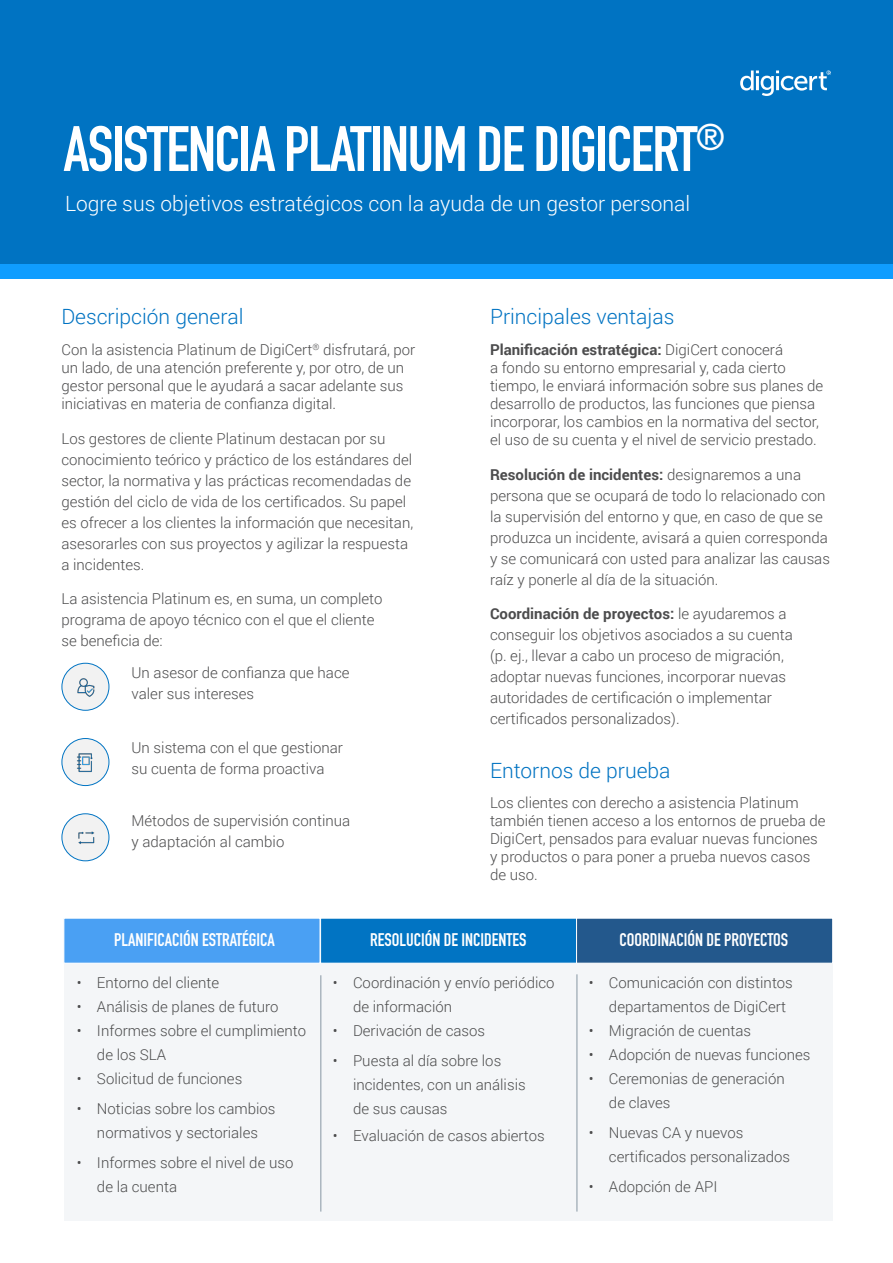
<style>
.page{position:relative;width:893px;height:1263px;background:#fff}
.page>*{position:absolute;margin:0;border:0;box-sizing:border-box;transform-origin:0 0}
.H1_-_32_37_-25__0174{font:700 63px "DIN Condensed";letter-spacing:-.025em;color:#fff}
.H4_-_12_Auto_0__4C4C{font:300 21px "Roboto";color:#fff}
.New_Header___14{font:300 21px "Roboto";color:#0073c2}
.New_Paragraph_Style{font:300 21px "Roboto";color:#0073c2}
.H5_-_10_Auto_0__4C4C{font:700 18px "DIN Condensed";color:#fff}
.New_Paragraph_Style-2{font:300 15px/21px "Roboto";color:#4c4c4d}
.New_Header___14-2{font:300 15px/18px "Roboto";color:#4c4c4d}
.P1_-_10_14_0__4C4C4D{font:300 15px/21px "Roboto";color:#4c4c4d}
.s1{font-weight:700}
</style>
<div class="page">
<div style="left:63px;top:918px;width:257px;height:45px;background:#4aa0f3;border:1px solid #fff"></div>
<div style="left:320px;top:918px;width:257px;height:45px;background:#0174c3"></div>
<div style="left:576px;top:918px;width:257px;height:45px;background:#23588c"></div>
<div style="left:0;top:0;width:893px;height:278px;background:#0073c2"></div>
<div style="left:0;top:264px;width:893px;height:14px;background:#0f9dff"></div>
<svg style="left:740px;top:70px;width:91px;height:26px"></svg>
<div style="left:64px;top:964px;width:769px;height:256px;background:#f4f6f8"></div>
<hr style="left:320px;top:975px;width:1px;height:236px;background:#abb6bf">
<hr style="left:576px;top:974px;width:2px;height:237px;background:#abb6bf">
<div style="left:62px;top:738px;width:47px;height:47px;background:#f2f2f2;border-radius:50%"></div>
<div style="left:61px;top:738px;width:48px;height:48px;border:1px solid #0174c3;border-radius:50%"></div>
<img style="left:69px;top:744px;width:31px;height:28px">
<div style="left:62px;top:814px;width:47px;height:47px;background:#f2f2f2;border-radius:50%"></div>
<div style="left:61px;top:813px;width:48px;height:48px;border:1px solid #0174c3;border-radius:50%"></div>
<img style="left:78px;top:831px;width:17px;height:13px">
<div style="left:62px;top:663px;width:47px;height:47px;background:#f2f2f2;border-radius:50%"></div>
<div style="left:61px;top:663px;width:48px;height:48px;border:1px solid #0174c3;border-radius:50%"></div>
<img style="left:77px;top:670px;width:24px;height:27px">
<p class="H1_-_32_37_-25__0174" style="left:64px;top:107px;width:663px">ASISTENCIA PLATINUM DE DIGICERT<sup>®</sup></p>
<p class="H4_-_12_Auto_0__4C4C" style="left:65px;top:189px;width:627px">Logre sus objetivos estratégicos con la ayuda de un gestor personal</p>
<p class="New_Header___14" style="left:61px;top:301px;width:184px">Descripción general</p>
<p class="New_Header___14-2" style="left:61px;top:340px;width:355px">Con la asistencia Platinum de DigiCert<sup>®</sup> disfrutará, por un lado, de una atención preferente y, por otro, de un gestor personal que le ayudará a sacar adelante sus iniciativas en materia de confianza digital.</p>
<p class="New_Paragraph_Style-2" style="left:61px;top:427px;width:353px">Los gestores de cliente Platinum destacan por su conocimiento teórico y práctico de los estándares del sector, la normativa y las prácticas recomendadas de gestión del ciclo de vida de los certificados. Su papel es ofrecer a los clientes la información que necesitan, asesorarles con sus proyectos y agilizar la respuesta a incidentes.</p>
<p class="New_Paragraph_Style-2" style="left:61px;top:588px;width:322px">La asistencia Platinum es, en suma, un completo programa de apoyo técnico con el que el cliente se beneficia de:</p>
<p class="New_Paragraph_Style-2" style="left:132px;top:662px;width:219px">Un asesor de confianza que hace valer sus intereses</p>
<p class="New_Paragraph_Style-2" style="left:132px;top:737px;width:213px">Un sistema con el que gestionar su cuenta de forma proactiva</p>
<p class="New_Paragraph_Style-2" style="left:132px;top:809px;width:220px">Métodos de supervisión continua y adaptación al cambio</p>
<p class="New_Header___14" style="left:490px;top:301px;width:186px">Principales ventajas</p>
<p class="New_Header___14-2" style="left:490px;top:340px;width:335px"><span class="s1">Planificación estratégica:</span> DigiCert conocerá<br>a fondo su entorno empresarial y, cada cierto tiempo, le enviará información sobre sus planes de desarrollo de productos, las funciones que piensa incorporar, los cambios en la normativa del sector, el uso de su cuenta y el nivel de servicio prestado.</p>
<p class="P1_-_10_14_0__4C4C4D" style="left:490px;top:463px;width:341px"><span class="s1">Resolución de incidentes:</span> designaremos a una persona que se ocupará de todo lo relacionado con la supervisión del entorno y que, en caso de que se produzca un incidente, avisará a quien corresponda y se comunicará con usted para analizar las causas raíz y ponerle al día de la situación.</p>
<p class="P1_-_10_14_0__4C4C4D" style="left:490px;top:603px;width:304px"><span class="s1">Coordinación de proyectos:</span> le ayudaremos a conseguir los objetivos asociados a su cuenta (p. ej., llevar a cabo un proceso de migración, adoptar nuevas funciones, incorporar nuevas autoridades de certificación o implementar certificados personalizados).</p>
<p class="New_Paragraph_Style" style="left:490px;top:756px;width:182px">Entornos de prueba</p>
<p class="New_Header___14-2" style="left:490px;top:793px;width:337px">Los clientes con derecho a asistencia Platinum también tienen acceso a los entornos de prueba de DigiCert, pensados para evaluar nuevas funciones y productos o para poner a prueba nuevos casos de uso.</p>
<p class="H5_-_10_Auto_0__4C4C" style="left:114px;top:927px;width:162px">PLANIFICACIÓN ESTRATÉGICA</p>
<p class="H5_-_10_Auto_0__4C4C" style="left:370px;top:927px;width:158px">RESOLUCIÓN DE INCIDENTES</p>
<p class="H5_-_10_Auto_0__4C4C" style="left:619px;top:927px;width:170px">COORDINACIÓN DE PROYECTOS</p>
<p class="New_Paragraph_Style-2" style="left:77px;top:972px;width:144px">• Entorno del cliente</p>
<p class="New_Paragraph_Style-2" style="left:77px;top:996px;width:203px">• Análisis de planes de futuro</p>
<p class="New_Paragraph_Style-2" style="left:97px;top:1018px;width:211px;line-height:24px;text-indent:-20px">• Informes sobre el cumplimiento de los SLA</p>
<p class="New_Paragraph_Style-2" style="left:77px;top:1068px;width:167px">• Solicitud de funciones</p>
<p class="New_Paragraph_Style-2" style="left:77px;top:1096px;width:200px;line-height:24px;text-align:center">• Noticias sobre los cambios normativos y sectoriales</p>
<p class="New_Paragraph_Style-2" style="left:97px;top:1150px;width:198px;line-height:24px;text-indent:-20px">• Informes sobre el nivel de uso de la cuenta</p>
<p class="New_Paragraph_Style-2" style="left:353px;top:970px;width:203px;line-height:24px;text-indent:-20px">• Coordinación y envío periódico de información</p>
<p class="New_Paragraph_Style-2" style="left:333px;top:1020px;width:154px">• Derivación de casos</p>
<p class="New_Paragraph_Style-2" style="left:353px;top:1048px;width:174px;line-height:24px;text-indent:-20px">• Puesta al día sobre los incidentes, con un análisis de sus causas</p>
<p class="New_Paragraph_Style-2" style="left:333px;top:1125px;width:213px">• Evaluación de casos abiertos</p>
<p class="New_Paragraph_Style-2" style="left:609px;top:970px;width:185px;line-height:24px;text-indent:-20px">• Comunicación con distintos departamentos de DigiCert</p>
<p class="New_Paragraph_Style-2" style="left:589px;top:1020px;width:164px">• Migración de cuentas</p>
<p class="New_Paragraph_Style-2" style="left:589px;top:1044px;width:223px">• Adopción de nuevas funciones</p>
<p class="New_Paragraph_Style-2" style="left:609px;top:1066px;width:177px;line-height:24px;text-indent:-20px">• Ceremonias de generación de claves</p>
<p class="New_Paragraph_Style-2" style="left:609px;top:1120px;width:183px;line-height:24px;text-indent:-20px">• Nuevas CA y nuevos certificados personalizados</p>
<p class="New_Paragraph_Style-2" style="left:589px;top:1176px;width:130px">• Adopción de API</p>
</div>
